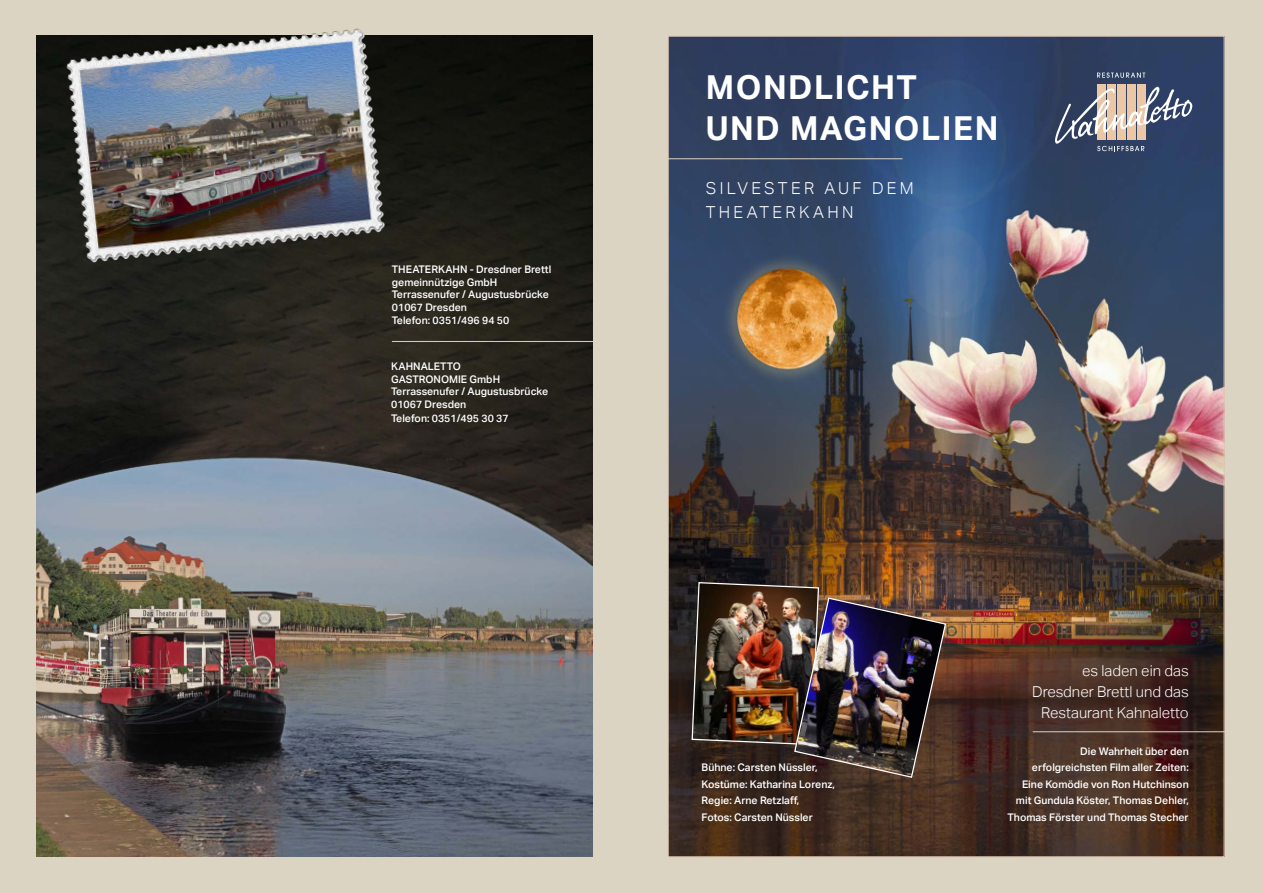
<style>
.page{position:relative;width:1263px;height:893px;background:#fff}
.page>*{position:absolute;margin:0;border:0;box-sizing:border-box;transform-origin:0 0}
.t1{font:700 33px "Aktiv Grotesk";letter-spacing:.045em;color:#fff}
.t2{font:300 16.5px "Aktiv Grotesk";letter-spacing:.2em;color:#fff}
.t3{font:300 15px "Aktiv Grotesk";color:#fff}
.t4{font:500 10.5px "Aktiv Grotesk";color:#fff}
</style>
<div class="page">
<div style="left:0;top:0;width:629px;height:893px;background:#dcd4c2"></div>
<img style="left:36px;top:36px;width:556px;height:821px">
<div style="left:629px;top:0;width:634px;height:893px;background:#dcd4c2"></div>
<img style="left:670px;top:38px;width:553px;height:817px">
<img style="left:64px;top:28px;width:324px;height:238px">
<div style="left:1117px;top:84px;width:8px;height:56px;background:#ebc7a5"></div>
<div style="left:1107px;top:84px;width:8px;height:56px;background:#ebc7a5"></div>
<div style="left:1127px;top:84px;width:8px;height:56px;background:#ebc7a5"></div>
<div style="left:1137px;top:84px;width:8px;height:56px;background:#ebc7a5"></div>
<div style="left:1097px;top:84px;width:8px;height:56px;background:#ebc7a5"></div>
<svg style="left:1097px;top:72px;width:48px;height:6px"></svg>
<svg style="left:1054px;top:87px;width:138px;height:64px"></svg>
<img style="left:691px;top:581px;width:256px;height:198px">
<hr style="left:392px;top:341px;width:203px;height:1px;background:#dcd4c2">
<hr style="left:1033px;top:731px;width:230px;height:1px;background:#dcd4c2">
<hr style="left:655px;top:158px;width:247px;height:1px;background:#dcd4c2">
<p class="t4" style="left:392px;top:263px;width:161px">THEATERKAHN - Dresdner Brettl</p>
<p class="t4" style="left:392px;top:276px;width:107px">gemeinnützige GmbH</p>
<p class="t4" style="left:392px;top:289px;width:158px">Terrassenufer / Augustusbrücke</p>
<p class="t4" style="left:392px;top:301px;width:77px">01067 Dresden</p>
<p class="t4" style="left:392px;top:314px;width:119px">Telefon: 0351/496 94 50</p>
<p class="t4" style="left:391px;top:360px;width:71px">KAHNALETTO</p>
<p class="t4" style="left:391px;top:373px;width:110px">GASTRONOMIE GmbH</p>
<p class="t4" style="left:391px;top:386px;width:158px">Terrassenufer / Augustusbrücke</p>
<p class="t4" style="left:391px;top:398px;width:77px">01067 Dresden</p>
<p class="t4" style="left:391px;top:413px;width:119px">Telefon: 0351/495 30 37</p>
<p class="t1" style="left:706px;top:67px;width:213px">MONDLICHT</p>
<p class="t1" style="left:706px;top:108px;width:294px">UND MAGNOLIEN</p>
<p class="t2" style="left:706px;top:178px;width:209px">SILVESTER AUF DEM</p>
<p class="t2" style="left:706px;top:202px;width:149px">THEATERKAHN</p>
<p class="t4" style="left:702px;top:761px;width:117px">Bühne: Carsten Nüssler,</p>
<p class="t4" style="left:702px;top:778px;width:135px">Kostüme: Katharina Lorenz,</p>
<p class="t4" style="left:702px;top:794px;width:99px">Regie: Arne Retzlaff,</p>
<p class="t4" style="left:702px;top:811px;width:113px">Fotos: Carsten Nüssler</p>
<p class="t3" style="left:1082px;top:662px;width:108px">es laden ein das</p>
<p class="t3" style="left:1032px;top:683px;width:158px">Dresdner Brettl und das</p>
<p class="t3" style="left:1041px;top:704px;width:149px">Restaurant Kahnaletto</p>
<p class="t4" style="left:1080px;top:745px;width:110px">Die Wahrheit über den</p>
<p class="t4" style="left:1032px;top:761px;width:158px">erfolgreichsten Film aller Zeiten:</p>
<p class="t4" style="left:1022px;top:778px;width:168px">Eine Komödie von Ron Hutchinson</p>
<p class="t4" style="left:1016px;top:794px;width:174px">mit Gundula Köster, Thomas Dehler,</p>
<p class="t4" style="left:1007px;top:811px;width:183px">Thomas Förster und Thomas Stecher</p>
</div>
